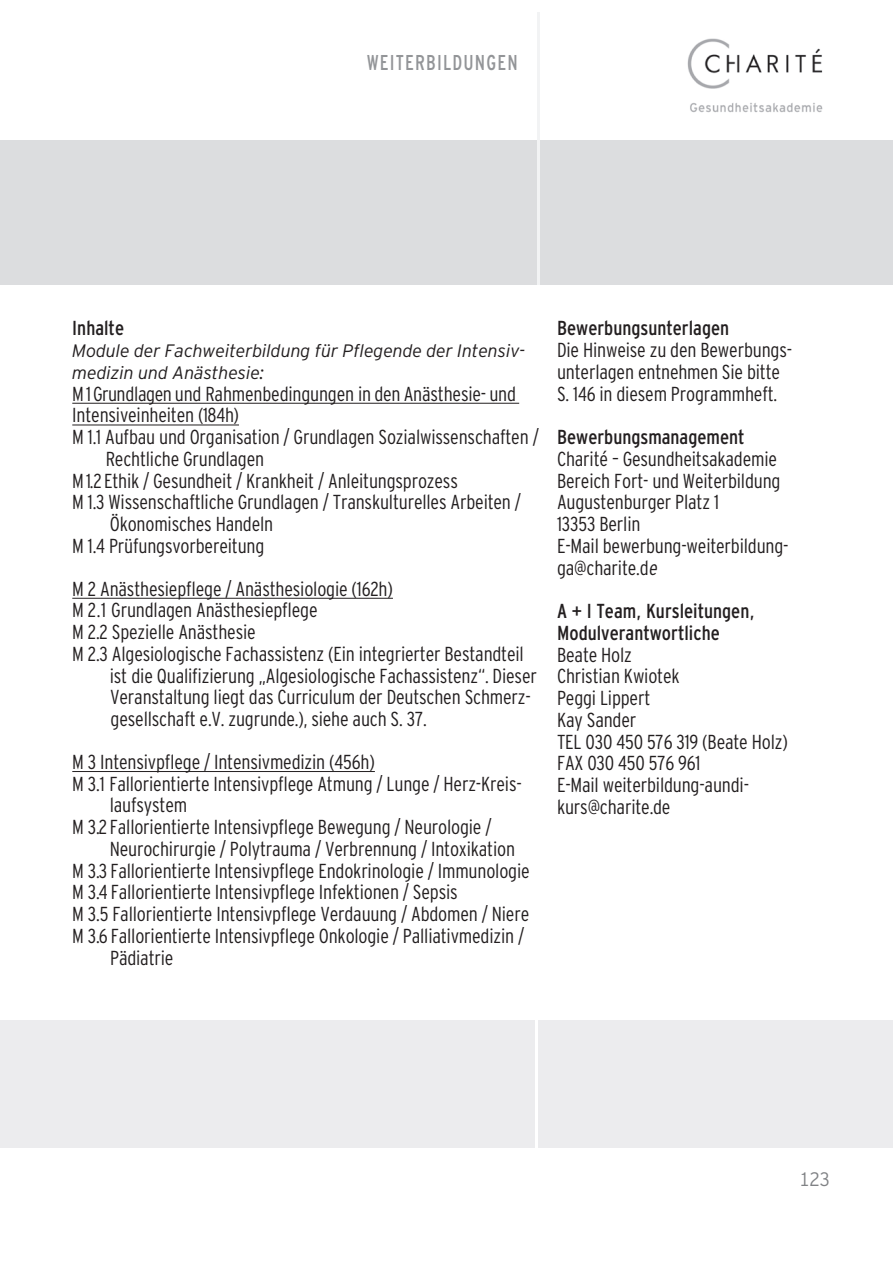
<style>
.page{position:relative;width:893px;height:1263px;background:#fff}
.page>*{position:absolute;margin:0;border:0;box-sizing:border-box;transform-origin:0 0}
.t1{font:condensed 21.45px "Interstate";letter-spacing:.06em;color:#939598;scale:.91 1}
.t2{font:300 condensed 20.25px/21.8px "Interstate";letter-spacing:-.01em;color:#231f20}
.t3{font:condensed 20.25px/21.8px "Interstate Tab";color:#231f20}
.t4{font:300 condensed 19.5px "Interstate Tab";color:#808285}
.t5{font:italic 300 18px/21.8px "Interstate";letter-spacing:-.01em;color:#231f20}
</style>
<div class="page">
<img style="left:687px;top:38px;width:136px;height:75px">
<div style="left:0;top:140px;width:893px;height:145px;background:#dcdddf"></div>
<hr style="left:538px;top:13px;width:2px;height:272px;background:#f2f3f4">
<div style="left:0;top:1020px;width:893px;height:128px;background:#ececee"></div>
<hr style="left:536px;top:1020px;width:2px;height:128px;background:#fff">
<hr style="left:72px;top:403px;width:447px;height:1px;background:#231f20">
<hr style="left:72px;top:425px;width:167px;height:1px;background:#231f20">
<hr style="left:72px;top:598px;width:321px;height:1px;background:#231f20">
<hr style="left:72px;top:771px;width:303px;height:1px;background:#231f20">
<p class="t1" style="left:367px;top:50px;width:167px">WEITERBILDUNGEN</p>
<p class="t3" style="left:72px;top:317px;width:53px">Inhalte</p>
<p class="t5" style="left:72px;top:340px;width:455px">Module der Fachweiterbildung für Pflegende der Intensiv&shy;medizin und Anästhesie:</p>
<p class="t2" style="left:72px;top:382px;width:445px">M 1Grundlagen und Rahmenbedingungen in den Anästhesie- und</p>
<p class="t2" style="left:72px;top:404px;width:168px">Intensiveinheiten (184h)</p>
<p class="t2" style="left:72px;top:426px;width:468px">M 1.1 Aufbau und Organisation / Grundlagen Sozialwissenschaften /</p>
<p class="t2" style="left:106px;top:448px;width:160px">Rechtliche Grundlagen</p>
<p class="t2" style="left:72px;top:469px;width:387px">M 1.2 Ethik / Gesundheit / Krankheit / Anleitungsprozess</p>
<p class="t2" style="left:72px;top:491px;width:450px">M 1.3 Wissenschaftliche Grundlagen / Transkulturelles Arbeiten /</p>
<p class="t2" style="left:110px;top:513px;width:165px">Ökonomisches Handeln</p>
<p class="t2" style="left:72px;top:535px;width:194px">M 1.4 Prüfungsvorbereitung</p>
<p class="t2" style="left:72px;top:577px;width:322px">M 2 Anästhesiepflege / Anästhesiologie (162h)</p>
<p class="t2" style="left:72px;top:599px;width:247px">M 2.1 Grundlagen Anästhesiepflege</p>
<p class="t2" style="left:72px;top:621px;width:185px">M 2.2 Spezielle Anästhesie</p>
<p class="t2" style="left:72px;top:643px;width:453px">M 2.3 Algesiologische Fachassistenz (Ein integrierter Bestandteil</p>
<p class="t2" style="left:110px;top:664px;width:429px">ist die Qualifizierung „Algesiologische Fachassistenz“. Dieser</p>
<p class="t2" style="left:110px;top:686px;width:422px">Veranstaltung liegt das Curriculum der Deutschen Schmerz-</p>
<p class="t2" style="left:111px;top:708px;width:318px">gesellschaft e.V. zugrunde.), siehe auch S. 37.</p>
<p class="t2" style="left:72px;top:751px;width:304px">M 3 Intensivpflege / Intensivmedizin (456h)</p>
<p class="t2" style="left:72px;top:772px;width:451px">M 3.1 Fallorientierte Intensivpflege Atmung / Lunge / Herz-Kreis-</p>
<p class="t2" style="left:110px;top:794px;width:79px">laufsystem</p>
<p class="t2" style="left:72px;top:816px;width:421px">M 3.2 Fallorientierte Intensivpflege Bewegung / Neurologie /</p>
<p class="t2" style="left:110px;top:838px;width:407px">Neurochirurgie / Polytrauma / Verbrennung / Intoxikation</p>
<p class="t2" style="left:72px;top:859px;width:459px">M 3.3 Fallorientierte Intensivpflege Endokrinologie / Immunologie</p>
<p class="t2" style="left:72px;top:881px;width:387px">M 3.4 Fallorientierte Intensivpflege Infektionen / Sepsis</p>
<p class="t2" style="left:72px;top:903px;width:458px">M 3.5 Fallorientierte Intensivpflege Verdauung / Abdomen / Niere</p>
<p class="t2" style="left:72px;top:925px;width:453px">M 3.6 Fallorientierte Intensivpflege Onkologie / Palliativmedizin /</p>
<p class="t2" style="left:110px;top:946px;width:65px">Pädiatrie</p>
<p class="t3" style="left:557px;top:317px;width:174px">Bewerbungsunterlagen</p>
<p class="t2" style="left:557px;top:339px;width:237px">Die Hinweise zu den Bewerbungs&shy;unterlagen entnehmen Sie bitte<br>S. 146 in diesem Programmheft.</p>
<p class="t3" style="left:557px;top:426px;width:189px">Bewerbungsmanagement</p>
<p class="t2" style="left:557px;top:448px;width:233px">Charité – Gesundheitsakademie<br>Bereich Fort- und Weiterbildung<br>Augustenburger Platz 1<br>13353 Berlin<br>E-Mail bewerbung-weiterbildung&shy;ga@charite.de</p>
<p class="t3" style="left:557px;top:600px;width:199px">A + I Team, Kursleitungen,<br>Modulverantwortliche</p>
<p class="t2" style="left:557px;top:643px;width:232px">Beate Holz<br>Christian Kwiotek<br>Peggi Lippert<br>Kay Sander<br>TEL 030 450 576 319 (Beate Holz)<br>FAX 030 450 576 961<br>E-Mail weiterbildung-aundi&shy;kurs@charite.de</p>
<p class="t4" style="left:800px;top:1168px;width:32px">123</p>
</div>
